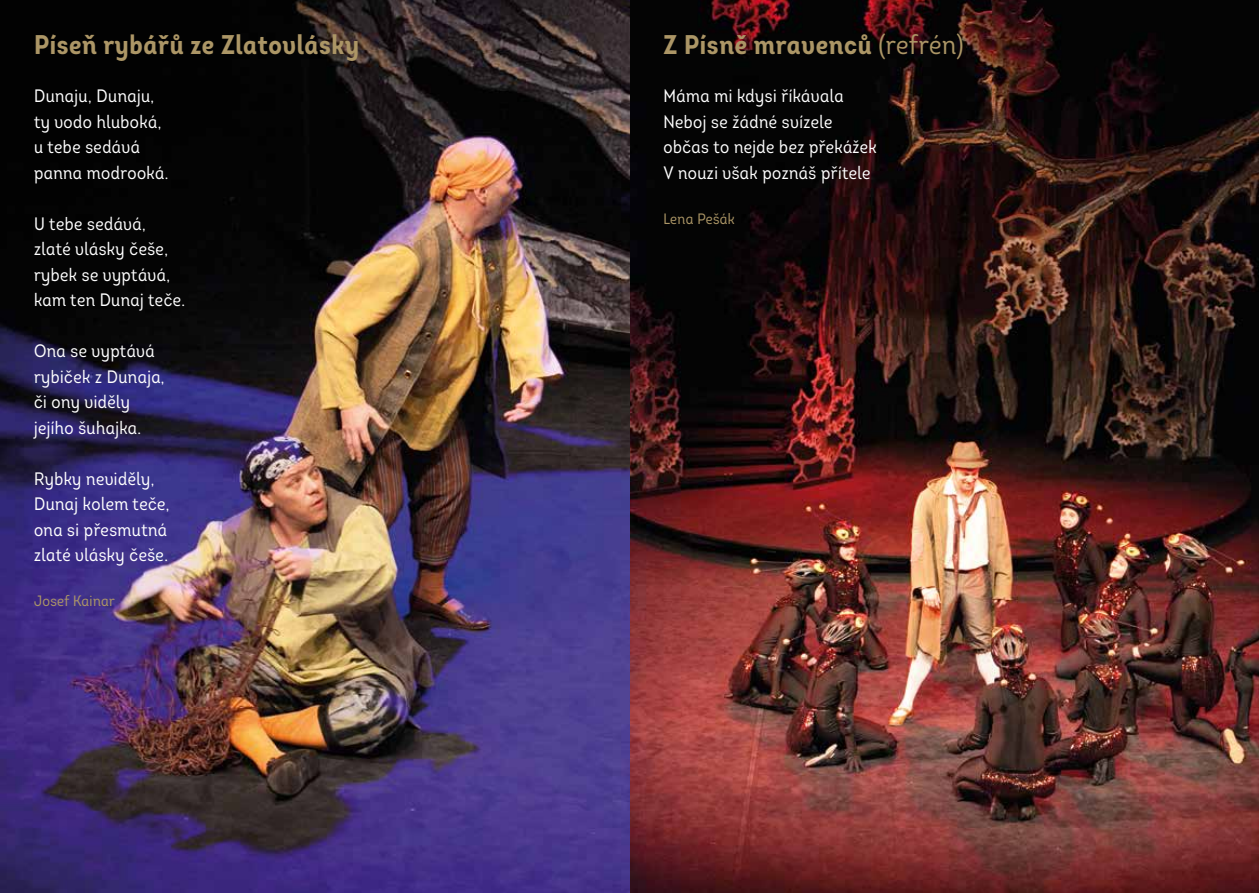
<style>
.page{position:relative;width:1259px;height:893px;background:#fff}
.page>*{position:absolute;margin:0;border:0;box-sizing:border-box;transform-origin:0 0}
.t1{font:27px "Intro Cond Bold Alt";letter-spacing:.025em;color:#ac9666}
.t2{font:18px/25.5px "Intro Cond Alt";letter-spacing:.025em;color:#fff}
.t3{font:15px "Intro Cond Alt";letter-spacing:.025em;color:#ac9666}
.s1{font-family:"Intro Cond Alt"}
</style>
<div class="page">
<img style="left:0;top:0;width:1259px;height:893px">
<h1 class="t1" style="left:34px;top:27px;width:327px">Píseň rybářů ze Zlatovlásky</h1>
<p class="t2" style="left:34px;top:83px;width:136px">Dunaju, Dunaju, ty vodo hluboká, u tebe sedává panna modrooká.</p>
<p class="t2" style="left:34px;top:211px;width:153px">U tebe sedává, zlaté vlásky češe, rybek se vyptává, kam ten Dunaj teče.</p>
<p class="t2" style="left:34px;top:338px;width:132px">Ona se vyptává rybiček z Dunaja, či ony viděly jejího šuhajka.</p>
<p class="t2" style="left:34px;top:466px;width:137px">Rybky neviděly,<br>Dunaj kolem teče, ona si přesmutná zlaté vlásky češe.</p>
<p class="t3" style="left:34px;top:592px;width:82px">Josef Kainar</p>
<h1 class="t1" style="left:663px;top:27px;width:301px">Z Písně mravenců <span class="s1">(refrén)</span></h1>
<p class="t2" style="left:663px;top:83px;width:215px">Máma mi kdysi říkávala<br>Neboj se žádné svízele občas to nejde bez překážek<br>V nouzi však poznáš přítele</p>
<p class="t3" style="left:663px;top:209px;width:73px">Lena Pešák</p>
</div>
